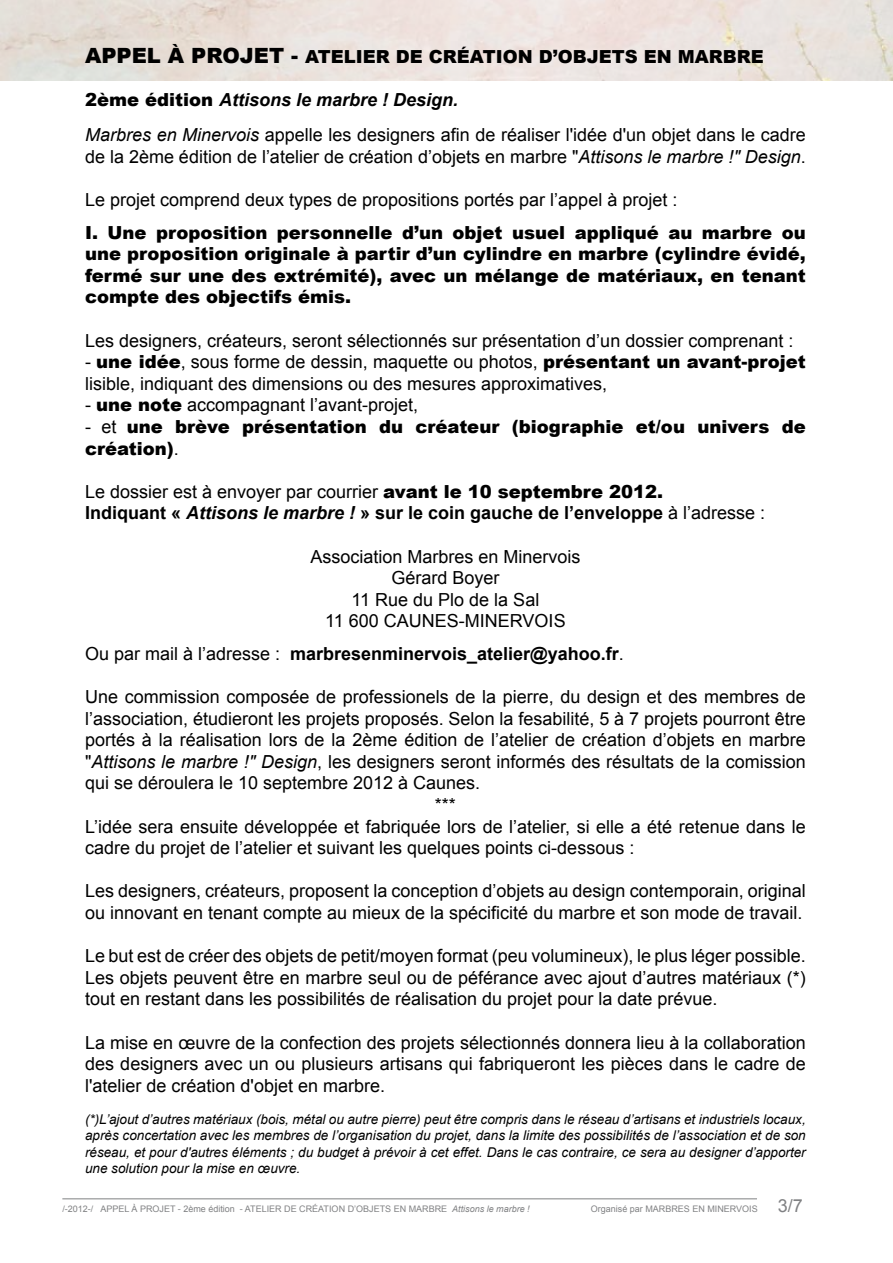
<style>
.page{position:relative;width:893px;height:1263px;background:#fff}
.page>*{position:absolute;margin:0;border:0;box-sizing:border-box;transform-origin:0 0}
.t1{font:18px/21.6px "Arial";color:#000}
.t2{font:900 18px/21.6px "Arial";color:#000;text-align:justify}
.t3{font:700 18px "Arial";color:#000}
.t4{font:italic 700 18px "Arial";color:#000}
.t5{font:italic 13.5px/16.2px "Arial";color:#000;text-align:justify}
.t6{font:9px "Arial";color:#808183}
.s1{font-size:21px}
.s2{font-weight:900;font-style:normal}
.s3{font-style:italic}
.s4{font-weight:900}
.s5{font-weight:400}
.s6{font-weight:700}
.s7{font-weight:700;font-style:italic}
.s8{font-size:18px}
</style>
<div class="page">
<img style="left:0;top:0;width:893px;height:81px">
<hr style="left:62px;top:1198px;width:695px;height:1px;background:#808183">
<p class="t2" style="left:85px;top:45px;width:680px"><span class="s1">APPEL À PROJET -</span> ATELIER DE CRÉATION D’OBJETS EN MARBRE</p>
<p class="t4" style="left:85px;top:88px;width:375px"><span class="s2">2ème édition</span> Attisons le marbre ! Design.</p>
<p class="t1" style="left:85px;top:124px;width:722px"><span class="s3">Marbres en Minervois</span> appelle les designers afin de réaliser l'idée d'un objet dans le cadre de la 2ème édition de l’atelier de création d’objets en marbre "<span class="s3">Attisons le marbre !" Design</span>.</p>
<p class="t1" style="left:85px;top:189px;width:594px">Le projet comprend deux types de propositions portés par l’appel à projet :</p>
<p class="t2" style="left:85px;top:221px;width:722px">I. Une proposition personnelle d’un objet usuel appliqué au marbre ou une proposition originale à partir d’un cylindre en marbre (cylindre évidé, fermé sur une des extrémité), avec un mélange de matériaux, en tenant compte des objectifs émis.</p>
<p class="t1" style="left:85px;top:330px;width:710px">Les designers, créateurs, seront sélectionnés sur présentation d’un dossier comprenant :</p>
<p class="t1" style="left:85px;top:351px;width:722px">- <span class="s4">une idée</span>, sous forme de dessin, maquette ou photos, <span class="s4">présentant un avant-projet </span>lisible, indiquant des dimensions ou des mesures approximatives,</p>
<p class="t1" style="left:85px;top:394px;width:335px">- <span class="s4">une note</span> accompagnant l’avant-projet,</p>
<p class="t2" style="left:85px;top:415px;width:722px"><span class="s5">- et</span> une brève présentation du créateur (biographie et/ou univers de création)<span class="s5">.</span></p>
<p class="t1" style="left:85px;top:481px;width:682px">Le dossier est à envoyer par courrier <span class="s4">avant le 10 septembre 2012.<br></span><span class="s6">Indiquant «</span> <span class="s7">Attisons le marbre !</span> <span class="s6">» sur le coin gauche de l’enveloppe</span> à l’adresse :</p>
<p class="t1" style="left:310px;top:546px;width:272px;text-align:center">Association Marbres en Minervois<br>Gérard Boyer<br>11 Rue du Plo de la Sal<br>11 600 CAUNES-MINERVOIS</p>
<p class="t3" style="left:85px;top:641px;width:540px"><span class="s5">Ou par mail à l’adresse :</span> marbresenminervois_atelier@yahoo.fr<span class="s5">.</span></p>
<p class="t1" style="left:85px;top:686px;width:722px">Une commission composée de professionels de la pierre, du design et des membres de</p>
<p class="t1" style="left:85px;top:708px;width:722px">l’association, étudieront les projets proposés. Selon la fesabilité, 5 à 7 projets pourront être</p>
<p class="t1" style="left:85px;top:729px;width:722px">portés à la réalisation lors de la 2ème édition de l’atelier de création d’objets en marbre</p>
<p class="t1" style="left:85px;top:751px;width:722px">"<span class="s3">Attisons le marbre !" Design</span>, les designers seront informés des résultats de la comission</p>
<p class="t1" style="left:85px;top:772px;width:397px">qui se déroulera le 10 septembre 2012 à Caunes.</p>
<p class="t1" style="left:435px;top:794px;width:23px">***</p>
<p class="t1" style="left:85px;top:816px;width:722px">L’idée sera ensuite développée et fabriquée lors de l’atelier, si elle a été retenue dans le</p>
<p class="t1" style="left:85px;top:837px;width:551px">cadre du projet de l’atelier et suivant les quelques points ci-dessous :</p>
<p class="t1" style="left:85px;top:880px;width:722px">Les designers, créateurs, proposent la conception d’objets au design contemporain, original ou innovant en tenant compte au mieux de la spécificité du marbre et son mode de travail.</p>
<p class="t1" style="left:85px;top:945px;width:722px;text-align:justify">Le but est de créer des objets de petit/moyen format (peu volumineux), le plus léger possible.<br>Les objets peuvent être en marbre seul ou de péférance avec ajout d’autres matériaux (*) tout en restant dans les possibilités de réalisation du projet pour la date prévue.</p>
<p class="t1" style="left:85px;top:1032px;width:722px;text-align:justify">La mise en œuvre de la confection des projets sélectionnés donnera lieu à la collaboration des designers avec un ou plusieurs artisans qui fabriqueront les pièces dans le cadre de l'atelier de création d'objet en marbre.</p>
<p class="t5" style="left:85px;top:1112px;width:722px">(*)L’ajout d’autres matériaux (bois, métal ou autre pierre) peut être compris dans le réseau d’artisans et industriels locaux, après concertation avec les membres de l’organisation du projet, dans la limite des possibilités de l’association et de son réseau, et pour d'autres éléments ; du budget à prévoir à cet effet. Dans le cas contraire, ce sera au designer d’apporter une solution pour la mise en œuvre.</p>
<p class="t6" style="left:62px;top:1203px;width:469px">/-2012-/ APPEL À PROJET - 2ème édition - ATELIER DE CRÉATION D’OBJETS EN MARBRE <span class="s3">Attisons le marbre !</span></p>
<p class="t6" style="left:591px;top:1203px;width:213px">Organisé par MARBRES EN MINERVOIS <span class="s8">3/7</span></p>
</div>
